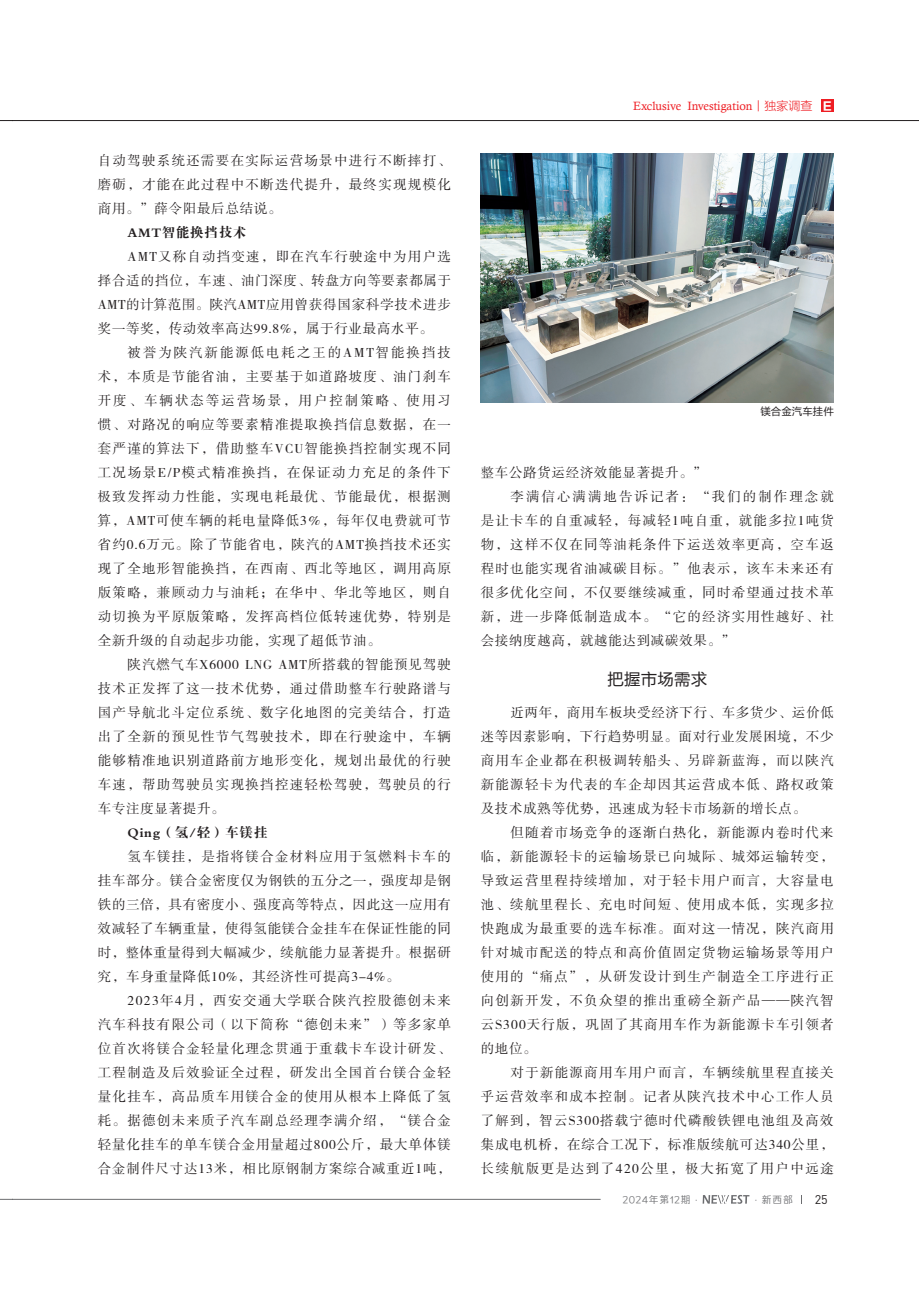
<style>
.page{position:relative;width:919px;height:1289px;background:#fff}
.page>*{position:absolute;margin:0;border:0;box-sizing:border-box;transform-origin:0 0}
.t1{font:16.5px "FZLTHK GBK1 0";letter-spacing:.01em;color:#231f20}
.t2{font:13.5px/24px "FZSSK GBK1 0";letter-spacing:.09em;color:#231f20;text-align:justify}
.t3{font:13.5px "FZSSK GBK1 0";letter-spacing:.05em;color:#231f20}
.t4{font:13.5px "FZDBSK GBK1 0";letter-spacing:.05em;color:#231f20}
.t5{font:13.5px "FZSSK GBK1 0";letter-spacing:.145em;color:#231f20}
.t6{font:12.45px "DIN";color:#231f20}
.t7{font:12px "Calisto";color:#ee1d23}
.t8{font:10.5px "FZLTHK GBK1 0";color:#231f20}
.t9{font:9.75px "Loong Flash Sans GB Regular";letter-spacing:.1em;color:#6c6d70}
.s1{font-family:"FZLTXHK GBK1 0"}
.s2{font-family:"FZLTDHK GBK1 0";font-size:11.4px;color:#fff}
</style>
<div class="page">
<svg style="left:0;top:1199px;width:13px;height:1px"></svg>
<svg style="left:0;top:120px;width:13px;height:1px"></svg>
<hr style="left:13px;top:1199px;width:587px;height:1px;background:#6c6d70">
<svg style="left:702px;top:1195px;width:47px;height:8px"></svg>
<hr style="left:13px;top:120px;width:905px;height:1px;background:#231f20">
<div style="left:821px;top:99px;width:12px;height:13px;background:#ee1d23"></div>
<img style="left:480px;top:153px;width:353px;height:249px">
<p class="t2" style="left:98px;top:149px;width:354px">自动驾驶系统还需要在实际运营场景中进行不断摔打、磨砺，才能在此过程中不断迭代提升，最终实现规模化商用。”薛令阳最后总结说。</p>
<p class="t4" style="left:128px;top:225px;width:120px">AMT智能换挡技术</p>
<p class="t2" style="left:98px;top:245px;width:354px;text-indent:30px">AMT又称自动挡变速，即在汽车行驶途中为用户选择合适的挡位，车速、油门深度、转盘方向等要素都属于AMT的计算范围。陕汽AMT应用曾获得国家科学技术进步奖一等奖，传动效率高达99.8%，属于行业最高水平。</p>
<p class="t2" style="left:98px;top:341px;width:354px;text-indent:30px">被誉为陕汽新能源低电耗之王的AMT智能换挡技术，本质是节能省油，主要基于如道路坡度、油门刹车开度、车辆状态等运营场景，用户控制策略、使用习惯、对路况的响应等要素精准提取换挡信息数据，在一套严谨的算法下，借助整车VCU智能换挡控制实现不同工况场景E/P模式精准换挡，在保证动力充足的条件下极致发挥动力性能，实现电耗最优、节能最优，根据测算，AMT可使车辆的耗电量降低3％，每年仅电费就可节省约0.6万元。除了节能省电，陕汽的AMT换挡技术还实现了全地形智能换挡，在西南、西北等地区，调用高原版策略，兼顾动力与油耗；在华中、华北等地区，则自动切换为平原版策略，发挥高档位低转速优势，特别是全新升级的自动起步功能，实现了超低节油。</p>
<p class="t2" style="left:98px;top:653px;width:354px;text-indent:30px">陕汽燃气车X6000 LNG AMT所搭载的智能预见驾驶技术正发挥了这一技术优势，通过借助整车行驶路谱与国产导航北斗定位系统、数字化地图的完美结合，打造出了全新的预见性节气驾驶技术，即在行驶途中，车辆能够精准地识别道路前方地形变化，规划出最优的行驶车速，帮助驾驶员实现换挡控速轻松驾驶，驾驶员的行车专注度显著提升。</p>
<p class="t4" style="left:128px;top:825px;width:141px">Qing（氢/轻）车镁挂</p>
<p class="t2" style="left:98px;top:845px;width:354px;text-indent:30px">氢车镁挂，是指将镁合金材料应用于氢燃料卡车的挂车部分。镁合金密度仅为钢铁的五分之一，强度却是钢铁的三倍，具有密度小、强度高等特点，因此这一应用有效减轻了车辆重量，使得氢能镁合金挂车在保证性能的同时，整体重量得到大幅减少，续航能力显著提升。根据研究，车身重量降低10%，其经济性可提高3-4%。</p>
<p class="t2" style="left:98px;top:989px;width:354px;text-indent:30px">2023年4月，西安交通大学联合陕汽控股德创未来汽车科技有限公司（以下简称“德创未来”）等多家单位首次将镁合金轻量化理念贯通于重载卡车设计研发、工程制造及后效验证全过程，研发出全国首台镁合金轻量化挂车，高品质车用镁合金的使用从根本上降低了氢耗。据德创未来质子汽车副总经理李满介绍，“镁合金轻量化挂车的单车镁合金用量超过800公斤，最大单体镁合金制件尺寸达13米，相比原钢制方案综合减重近1吨，</p>
<p class="t7" style="left:633px;top:99px;width:201px">Exclusive Investigation<span class="s1">丨独家调查</span> <span class="s2">Ｅ</span></p>
<p class="t8" style="left:760px;top:406px;width:75px">镁合金汽车挂件</p>
<p class="t3" style="left:480px;top:465px;width:228px">整车公路货运经济效能显著提升。”</p>
<p class="t5" style="left:510px;top:489px;width:325px">李满信心满满地告诉记者：“我们的制作理念就</p>
<p class="t2" style="left:480px;top:509px;width:354px">是让卡车的自重减轻，每减轻1吨自重，就能多拉1吨货</p>
<p class="t2" style="left:480px;top:533px;width:354px">物，这样不仅在同等油耗条件下运送效率更高，空车返</p>
<p class="t2" style="left:480px;top:557px;width:354px">程时也能实现省油减碳目标。”他表示，该车未来还有</p>
<p class="t2" style="left:480px;top:581px;width:354px">很多优化空间，不仅要继续减重，同时希望通过技术革</p>
<p class="t2" style="left:480px;top:605px;width:354px">新，进一步降低制造成本。“它的经济实用性越好、社</p>
<p class="t3" style="left:480px;top:633px;width:256px">会接纳度越高，就越能达到减碳效果。”</p>
<p class="t1" style="left:607px;top:669px;width:101px">把握市场需求</p>
<p class="t2" style="left:480px;top:700px;width:355px;text-indent:30px">近两年，商用车板块受经济下行、车多货少、运价低迷等因素影响，下行趋势明显。面对行业发展困境，不少商用车企业都在积极调转船头、另辟新蓝海，而以陕汽新能源轻卡为代表的车企却因其运营成本低、路权政策及技术成熟等优势，迅速成为轻卡市场新的增长点。</p>
<p class="t2" style="left:480px;top:820px;width:354px;text-indent:30px">但随着市场竞争的逐渐白热化，新能源内卷时代来临，新能源轻卡的运输场景已向城际、城郊运输转变，导致运营里程持续增加，对于轻卡用户而言，大容量电池、续航里程长、充电时间短、使用成本低，实现多拉快跑成为最重要的选车标准。面对这一情况，陕汽商用针对城市配送的特点和高价值固定货物运输场景等用户使用的“痛点”，从研发设计到生产制造全工序进行正向创新开发，不负众望的推出重磅全新产品——陕汽智云S300天行版，巩固了其商用车作为新能源卡车引领者的地位。</p>
<p class="t2" style="left:480px;top:1060px;width:354px;text-indent:30px">对于新能源商用车用户而言，车辆续航里程直接关乎运营效率和成本控制。记者从陕汽技术中心工作人员了解到，智云S300搭载宁德时代磷酸铁锂电池组及高效集成电机桥，在综合工况下，标准版续航可达340公里，长续航版更是达到了420公里，极大拓宽了用户中远途</p>
<p class="t9" style="left:622px;top:1194px;width:171px">2024年第12期·　　　　 ·新西部</p>
<p class="t6" style="left:814px;top:1191px;width:15px">25</p>
</div>
